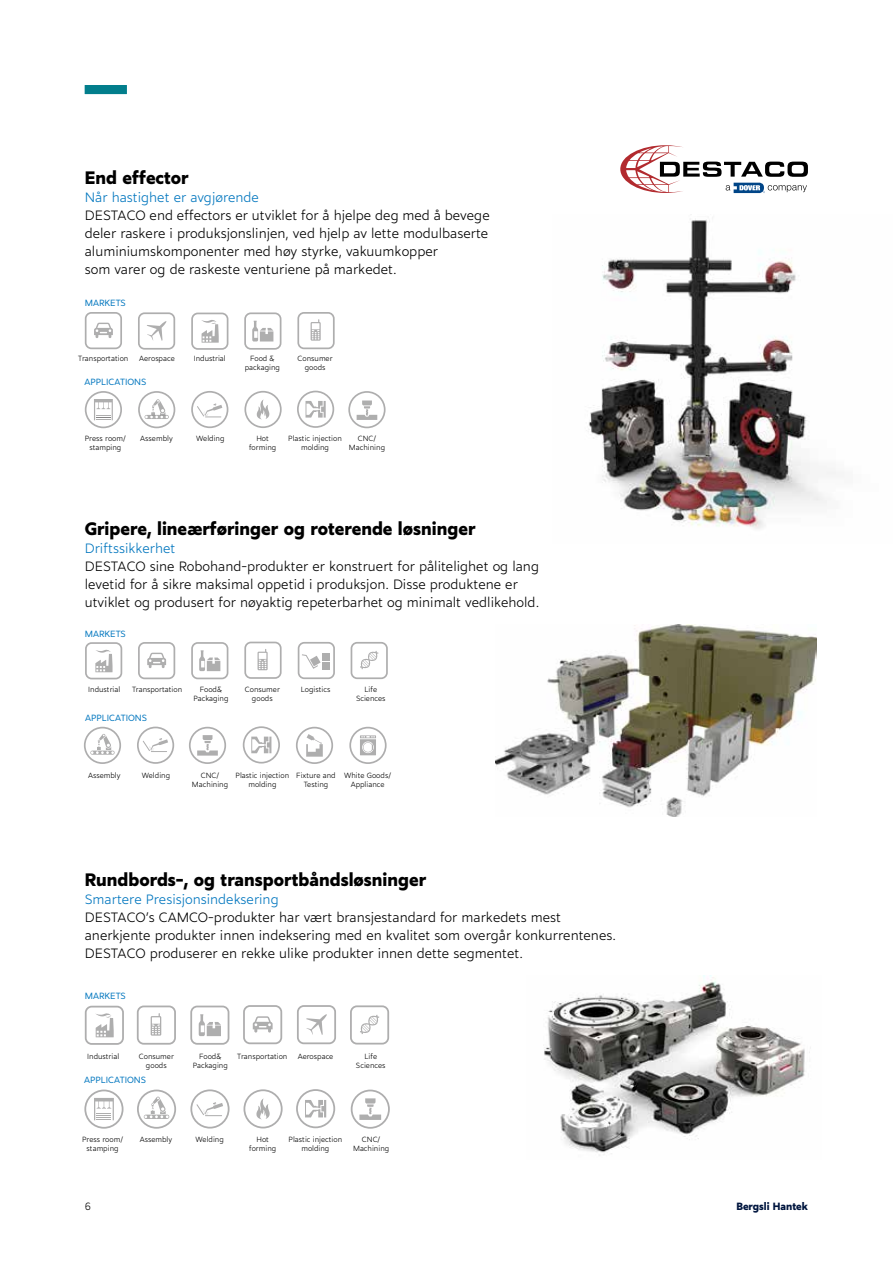
<style>
.page{position:relative;width:893px;height:1263px;background:#fff}
.page>*{position:absolute;margin:0;border:0;box-sizing:border-box;transform-origin:0 0}
.t1{font:700 18px "Marcher Alt";color:#000}
.t2{font:300 13.5px/18px "Marcher Alt";color:#000}
.t3{font:300 13.5px "Marcher Alt";color:#0377bf}
.t4{font:700 10.5px "Marcher Alt";color:#01163f}
.t5{font:300 10.5px "Marcher Alt";color:#000}
.t6{font:9px "Marcher Alt";color:#0377bf}
.t7{font:300 7.5px/9px "Marcher Alt";color:#000;text-align:center}
</style>
<div class="page">
<img style="left:589px;top:219px;width:247px;height:310px">
<div style="left:85px;top:85px;width:42px;height:9px;background:#027e8c"></div>
<svg style="left:252px;top:321px;width:21px;height:20px"></svg>
<div style="left:244px;top:312px;width:37px;height:38px;border:2px solid #5e5d5e;border-radius:6px"></div>
<svg style="left:147px;top:321px;width:20px;height:20px"></svg>
<div style="left:138px;top:312px;width:37px;height:38px;border:2px solid #5e5d5e;border-radius:6px"></div>
<svg style="left:94px;top:323px;width:19px;height:15px"></svg>
<div style="left:85px;top:312px;width:37px;height:37px;border:2px solid #5e5d5e;border-radius:6px"></div>
<svg style="left:201px;top:320px;width:18px;height:23px"></svg>
<div style="left:191px;top:313px;width:37px;height:37px;border:2px solid #5e5d5e;border-radius:6px"></div>
<div style="left:297px;top:312px;width:38px;height:37px;border:2px solid #5e5d5e;border-radius:6px"></div>
<svg style="left:311px;top:319px;width:10px;height:22px"></svg>
<svg style="left:94px;top:399px;width:19px;height:22px"></svg>
<div style="left:85px;top:391px;width:37px;height:37px;border:2px solid #5e5d5e;border-radius:50%"></div>
<div style="left:138px;top:391px;width:37px;height:37px;border:2px solid #5e5d5e;border-radius:50%"></div>
<svg style="left:145px;top:399px;width:24px;height:20px"></svg>
<svg style="left:257px;top:399px;width:12px;height:20px"></svg>
<div style="left:244px;top:391px;width:38px;height:37px;border:2px solid #5e5d5e;border-radius:50%"></div>
<svg style="left:305px;top:401px;width:21px;height:17px"></svg>
<div style="left:297px;top:391px;width:37px;height:37px;border:2px solid #5e5d5e;border-radius:50%"></div>
<svg style="left:357px;top:400px;width:20px;height:20px"></svg>
<div style="left:348px;top:391px;width:38px;height:37px;border:2px solid #5e5d5e;border-radius:50%"></div>
<svg style="left:197px;top:403px;width:25px;height:14px"></svg>
<div style="left:191px;top:391px;width:37px;height:37px;border:2px solid #5e5d5e;border-radius:50%"></div>
<img style="left:496px;top:625px;width:320px;height:192px">
<div style="left:244px;top:642px;width:38px;height:37px;border:2px solid #5e5d5e;border-radius:6px"></div>
<svg style="left:258px;top:649px;width:10px;height:21px"></svg>
<svg style="left:147px;top:653px;width:19px;height:15px"></svg>
<div style="left:138px;top:642px;width:37px;height:37px;border:2px solid #5e5d5e;border-radius:6px"></div>
<div style="left:85px;top:642px;width:37px;height:37px;border:2px solid #5e5d5e;border-radius:6px"></div>
<svg style="left:199px;top:650px;width:21px;height:21px"></svg>
<div style="left:191px;top:642px;width:37px;height:37px;border:2px solid #5e5d5e;border-radius:6px"></div>
<div style="left:322px;top:662px;width:8px;height:8px;background:#aeaeae"></div>
<div style="left:322px;top:653px;width:8px;height:8px;background:#aeaeae"></div>
<svg style="left:302px;top:654px;width:19px;height:15px"></svg>
<div style="left:298px;top:642px;width:37px;height:37px;border:2px solid #5e5d5e;border-radius:6px"></div>
<svg style="left:360px;top:651px;width:18px;height:18px"></svg>
<div style="left:351px;top:642px;width:37px;height:37px;border:2px solid #5e5d5e;border-radius:6px"></div>
<svg style="left:95px;top:649px;width:18px;height:23px"></svg>
<div style="left:84px;top:727px;width:37px;height:37px;border:2px solid #5e5d5e;border-radius:50%"></div>
<svg style="left:90px;top:734px;width:25px;height:21px"></svg>
<svg style="left:143px;top:738px;width:25px;height:14px"></svg>
<div style="left:137px;top:727px;width:37px;height:37px;border:2px solid #5e5d5e;border-radius:50%"></div>
<svg style="left:251px;top:737px;width:20px;height:16px"></svg>
<div style="left:243px;top:726px;width:37px;height:37px;border:2px solid #5e5d5e;border-radius:50%"></div>
<svg style="left:306px;top:734px;width:17px;height:23px"></svg>
<div style="left:296px;top:727px;width:37px;height:37px;border:2px solid #5e5d5e;border-radius:50%"></div>
<svg style="left:360px;top:735px;width:16px;height:20px"></svg>
<div style="left:349px;top:727px;width:38px;height:37px;border:2px solid #5e5d5e;border-radius:50%"></div>
<svg style="left:197px;top:735px;width:21px;height:21px"></svg>
<div style="left:189px;top:727px;width:37px;height:37px;border:2px solid #5e5d5e;border-radius:50%"></div>
<img style="left:544px;top:976px;width:267px;height:180px">
<svg style="left:94px;top:1098px;width:20px;height:22px"></svg>
<div style="left:84px;top:1089px;width:40px;height:40px;border:2px solid #5e5d5e;border-radius:50%"></div>
<div style="left:137px;top:1089px;width:39px;height:40px;border:2px solid #5e5d5e;border-radius:50%"></div>
<svg style="left:144px;top:1096px;width:25px;height:23px"></svg>
<svg style="left:256px;top:1098px;width:14px;height:21px"></svg>
<div style="left:243px;top:1089px;width:40px;height:39px;border:2px solid #5e5d5e;border-radius:50%"></div>
<svg style="left:305px;top:1100px;width:21px;height:17px"></svg>
<div style="left:296px;top:1089px;width:39px;height:39px;border:2px solid #5e5d5e;border-radius:50%"></div>
<svg style="left:359px;top:1098px;width:22px;height:22px"></svg>
<div style="left:351px;top:1089px;width:39px;height:40px;border:2px solid #5e5d5e;border-radius:50%"></div>
<svg style="left:196px;top:1102px;width:27px;height:14px"></svg>
<div style="left:190px;top:1089px;width:40px;height:39px;border:2px solid #5e5d5e;border-radius:50%"></div>
<svg style="left:253px;top:1016px;width:20px;height:17px"></svg>
<div style="left:243px;top:1005px;width:39px;height:39px;border:2px solid #5e5d5e;border-radius:6px"></div>
<div style="left:137px;top:1005px;width:39px;height:40px;border:2px solid #5e5d5e;border-radius:6px"></div>
<svg style="left:151px;top:1013px;width:10px;height:23px"></svg>
<svg style="left:95px;top:1013px;width:19px;height:24px"></svg>
<div style="left:85px;top:1006px;width:39px;height:39px;border:2px solid #5e5d5e;border-radius:6px"></div>
<svg style="left:199px;top:1014px;width:22px;height:22px"></svg>
<div style="left:190px;top:1005px;width:39px;height:40px;border:2px solid #5e5d5e;border-radius:6px"></div>
<svg style="left:306px;top:1014px;width:21px;height:21px"></svg>
<div style="left:297px;top:1005px;width:39px;height:39px;border:2px solid #5e5d5e;border-radius:6px"></div>
<svg style="left:360px;top:1015px;width:19px;height:19px"></svg>
<div style="left:350px;top:1005px;width:39px;height:39px;border:2px solid #5e5d5e;border-radius:6px"></div>
<svg style="left:620px;top:145px;width:188px;height:48px"></svg>
<h1 class="t1" style="left:85px;top:163px;width:105px">End effector</h1>
<p class="t3" style="left:85px;top:187px;width:176px">Når hastighet er avgjørende</p>
<p class="t2" style="left:85px;top:205px;width:406px">DESTACO end effectors er utviklet for å hjelpe deg med å bevege deler raskere i produksjonslinjen, ved hjelp av lette modulbaserte aluminiumskomponenter med høy styrke, vakuumkopper<br>som varer og de raskeste venturiene på markedet.</p>
<p class="t6" style="left:85px;top:296px;width:42px">MARKETS</p>
<p class="t7" style="left:78px;top:354px;width:52px">Transportation</p>
<p class="t7" style="left:139px;top:354px;width:37px">Aerospace</p>
<p class="t7" style="left:194px;top:354px;width:34px">Industrial</p>
<p class="t7" style="left:245px;top:354px;width:37px">Food &amp; packaging</p>
<p class="t7" style="left:298px;top:354px;width:37px">Consumer goods</p>
<p class="t6" style="left:85px;top:375px;width:63px">APPLICATIONS</p>
<p class="t7" style="left:85px;top:434px;width:43px">Press room/ stamping</p>
<p class="t7" style="left:140px;top:434px;width:34px">Assembly</p>
<p class="t7" style="left:196px;top:434px;width:30px">Welding</p>
<p class="t7" style="left:249px;top:434px;width:29px">Hot forming</p>
<p class="t7" style="left:288px;top:434px;width:55px">Plastic injection molding</p>
<p class="t7" style="left:349px;top:434px;width:38px">CNC/<br>Machining</p>
<h1 class="t1" style="left:85px;top:514px;width:392px">Gripere, lineærføringer og roterende løsninger</h1>
<p class="t3" style="left:85px;top:538px;width:92px">Driftssikkerhet</p>
<p class="t2" style="left:85px;top:556px;width:456px">DESTACO sine Robohand-produkter er konstruert for pålitelighet og lang levetid for å sikre maksimal oppetid i produksjon. Disse produktene er utviklet og produsert for nøyaktig repeterbarhet og minimalt vedlikehold.</p>
<p class="t6" style="left:85px;top:627px;width:42px">MARKETS</p>
<p class="t7" style="left:88px;top:684px;width:34px">Industrial</p>
<p class="t7" style="left:132px;top:684px;width:52px">Transportation</p>
<p class="t6" style="left:85px;top:711px;width:63px">APPLICATIONS</p>
<p class="t7" style="left:193px;top:684px;width:37px">Food&amp;<br>Packaging</p>
<p class="t7" style="left:245px;top:684px;width:37px">Consumer goods</p>
<p class="t7" style="left:301px;top:684px;width:31px">Logistics</p>
<p class="t7" style="left:356px;top:684px;width:31px">Life<br>Sciences</p>
<p class="t7" style="left:88px;top:770px;width:34px">Assembly</p>
<p class="t7" style="left:142px;top:770px;width:30px">Welding</p>
<p class="t7" style="left:192px;top:770px;width:38px">CNC/<br>Machining</p>
<p class="t7" style="left:236px;top:770px;width:55px">Plastic injection molding</p>
<p class="t7" style="left:296px;top:770px;width:41px">Fixture and<br>Testing</p>
<p class="t7" style="left:344px;top:770px;width:48px">White Goods/<br>Appliance</p>
<h1 class="t1" style="left:85px;top:865px;width:343px">Rundbords-, og transportbåndsløsninger</h1>
<p class="t3" style="left:85px;top:889px;width:195px">Smartere Presisjonsindeksering</p>
<p class="t2" style="left:85px;top:907px;width:533px">DESTACO’s CAMCO-produkter har vært bransjestandard for markedets mest anerkjente produkter innen indeksering med en kvalitet som overgår konkurrentenes.<br>DESTACO produserer en rekke ulike produkter innen dette segmentet.</p>
<p class="t6" style="left:85px;top:989px;width:42px">MARKETS</p>
<p class="t7" style="left:87px;top:1051px;width:34px">Industrial</p>
<p class="t7" style="left:139px;top:1051px;width:37px">Consumer goods</p>
<p class="t6" style="left:84px;top:1072px;width:63px">APPLICATIONS</p>
<p class="t7" style="left:193px;top:1051px;width:37px">Food&amp;<br>Packaging</p>
<p class="t7" style="left:237px;top:1051px;width:52px">Transportation</p>
<p class="t7" style="left:298px;top:1051px;width:37px">Aerospace</p>
<p class="t7" style="left:356px;top:1051px;width:31px">Life<br>Sciences</p>
<p class="t7" style="left:82px;top:1134px;width:43px">Press room/ stamping</p>
<p class="t7" style="left:140px;top:1134px;width:34px">Assembly</p>
<p class="t7" style="left:195px;top:1134px;width:30px">Welding</p>
<p class="t7" style="left:249px;top:1134px;width:29px">Hot forming</p>
<p class="t7" style="left:289px;top:1134px;width:55px">Plastic injection molding</p>
<p class="t7" style="left:353px;top:1134px;width:38px">CNC/<br>Machining</p>
<p class="t5" style="left:85px;top:1198px;width:7px">6</p>
<p class="t4" style="left:736px;top:1198px;width:73px">Bergsli Hantek</p>
</div>
